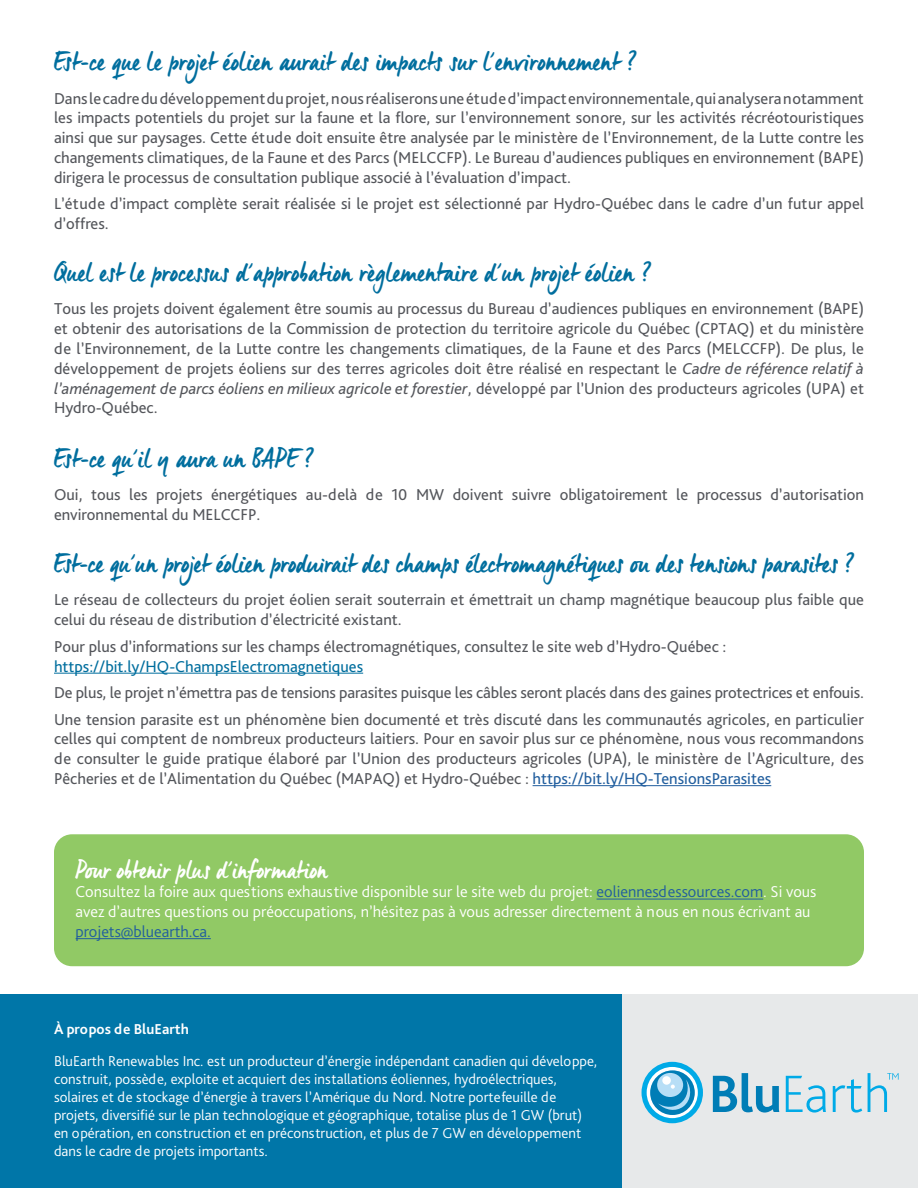
<style>
.page{position:relative;width:918px;height:1188px;background:#fff}
.page>*{position:absolute;margin:0;border:0;box-sizing:border-box;transform-origin:0 0}
.t1{font:27px "Manus Smooth";color:#006e9e}
.t2{font:25.5px "Manus Smooth";color:#fff}
.t3{font:16.5px/19.8px "Bliss Pro";color:#54565b}
.t4{font:300 16.5px/19.8px "Bliss Pro";color:#fff}
.t5{font:16.5px "Bliss Pro";color:#006e9e}
.t6{font:300 16.5px "Bliss Pro";color:#215e9e}
.t7{font:300 15px/18px "Bliss Pro";color:#fff}
.t8{font:700 15px "Bliss Pro";color:#fff}
.s1{font-style:italic}
.s2{color:#215e9e}
</style>
<div class="page">
<div style="left:54px;top:834px;width:810px;height:132px;background:#91c965;border-radius:18px"></div>
<hr style="left:597px;top:899px;width:166px;height:1px;background:#215e9e">
<hr style="left:76px;top:938px;width:135px;height:1px;background:#215e9e">
<div style="left:0;top:995px;width:622px;height:193px;background:#0076a8"></div>
<div style="left:622px;top:995px;width:296px;height:193px;background:#e7e9ea"></div>
<svg style="left:713px;top:1073px;width:66px;height:40px"></svg>
<svg style="left:786px;top:1076px;width:40px;height:37px"></svg>
<svg style="left:833px;top:1079px;width:29px;height:34px"></svg>
<svg style="left:868px;top:1073px;width:31px;height:39px"></svg>
<svg style="left:642px;top:1062px;width:61px;height:61px"></svg>
<hr style="left:54px;top:673px;width:309px;height:1px;background:#006e9e">
<hr style="left:533px;top:785px;width:238px;height:1px;background:#215e9e">
<h1 class="t1" style="left:54px;top:45px;width:585px">Est-ce que le projet éolien aurait des impacts sur l’environnement ?</h1>
<p class="t3" style="left:54px;top:88px;width:812px;text-align:justify">Dans le cadre du développement du projet, nous réaliserons une étude d’impact environnementale, qui analysera notamment les impacts potentiels du projet sur la faune et la flore, sur l’environnement sonore, sur les activités récréotouristiques ainsi que sur paysages. Cette étude doit ensuite être analysée par le ministère de l’Environnement, de la Lutte contre les changements climatiques, de la Faune et des Parcs (MELCCFP). Le Bureau d’audiences publiques en environnement (BAPE) dirigera le processus de consultation publique associé à l’évaluation d’impact.</p>
<p class="t3" style="left:54px;top:194px;width:812px">L’étude d’impact complète serait réalisée si le projet est sélectionné par Hydro-Québec dans le cadre d’un futur appel d’offres.</p>
<h1 class="t1" style="left:54px;top:256px;width:600px">Quel est le processus d’approbation règlementaire d’un projet éolien ?</h1>
<p class="t3" style="left:54px;top:299px;width:812px;text-align:justify">Tous les projets doivent également être soumis au processus du Bureau d’audiences publiques en environnement (BAPE) et obtenir des autorisations de la Commission de protection du territoire agricole du Québec (CPTAQ) et du ministère de l’Environnement, de la Lutte contre les changements climatiques, de la Faune et des Parcs (MELCCFP). De plus, le développement de projets éoliens sur des terres agricoles doit être réalisé en respectant le <span class="s1">Cadre de référence relatif à l’aménagement de parcs éoliens en milieux agricole et forestier</span>, développé par l’Union des producteurs agricoles (UPA) et Hydro-Québec.</p>
<h1 class="t1" style="left:54px;top:441px;width:263px">Est-ce qu’il y aura un BAPE ?</h1>
<p class="t3" style="left:54px;top:484px;width:812px">Oui, tous les projets énergétiques au-delà de 10 MW doivent suivre obligatoirement le processus d’autorisation environnemental du MELCCFP.</p>
<h1 class="t1" style="left:54px;top:547px;width:803px">Est-ce qu’un projet éolien produirait des champs électromagnétiques ou des tensions parasites ?</h1>
<p class="t3" style="left:54px;top:590px;width:812px">Le réseau de collecteurs du projet éolien serait souterrain et émettrait un champ magnétique beaucoup plus faible que celui du réseau de distribution d’électricité existant.</p>
<p class="t3" style="left:54px;top:636px;width:674px">Pour plus d’informations sur les champs électromagnétiques, consultez le site web d’Hydro-Québec :</p>
<p class="t5" style="left:54px;top:656px;width:311px">https://bit.ly/HQ-ChampsElectromagnetiques</p>
<p class="t3" style="left:54px;top:679px;width:812px;line-height:26.5px">De plus, le projet n’émettra pas de tensions parasites puisque les câbles seront placés dans des gaines protectrices et enfouis.<br>Une tension parasite est un phénomène bien documenté et très discuté dans les communautés agricoles, en particulier</p>
<p class="t3" style="left:54px;top:729px;width:812px;text-align:justify">celles qui comptent de nombreux producteurs laitiers. Pour en savoir plus sur ce phénomène, nous vous recommandons de consulter le guide pratique élaboré par l’Union des producteurs agricoles (UPA), le ministère de l’Agriculture, des Pêcheries et de l’Alimentation du Québec (MAPAQ) et Hydro-Québec : <span class="s2">https://bit.ly/HQ-TensionsParasites</span></p>
<h2 class="t2" style="left:76px;top:854px;width:254px">Pour obtenir plus d’information</h2>
<p class="t4" style="left:76px;top:882px;width:742px">Consultez la foire aux questions exhaustive disponible sur le site web du projet: <span class="s2">eoliennesdessources.com</span>. Si vous avez d’autres questions ou préoccupations, n’hésitez pas à vous adresser directement à nous en nous écrivant au</p>
<p class="t6" style="left:76px;top:921px;width:137px">projets@bluearth.ca.</p>
<p class="t8" style="left:54px;top:1020px;width:136px">À propos de BluEarth</p>
<p class="t7" style="left:54px;top:1051px;width:545px">BluEarth Renewables Inc. est un producteur d’énergie indépendant canadien qui développe, construit, possède, exploite et acquiert des installations éoliennes, hydroélectriques, solaires et de stockage d’énergie à travers l’Amérique du Nord. Notre portefeuille de projets, diversifié sur le plan technologique et géographique, totalise plus de 1 GW (brut) en opération, en construction et en préconstruction, et plus de 7 GW en développement dans le cadre de projets importants.</p>
</div>
